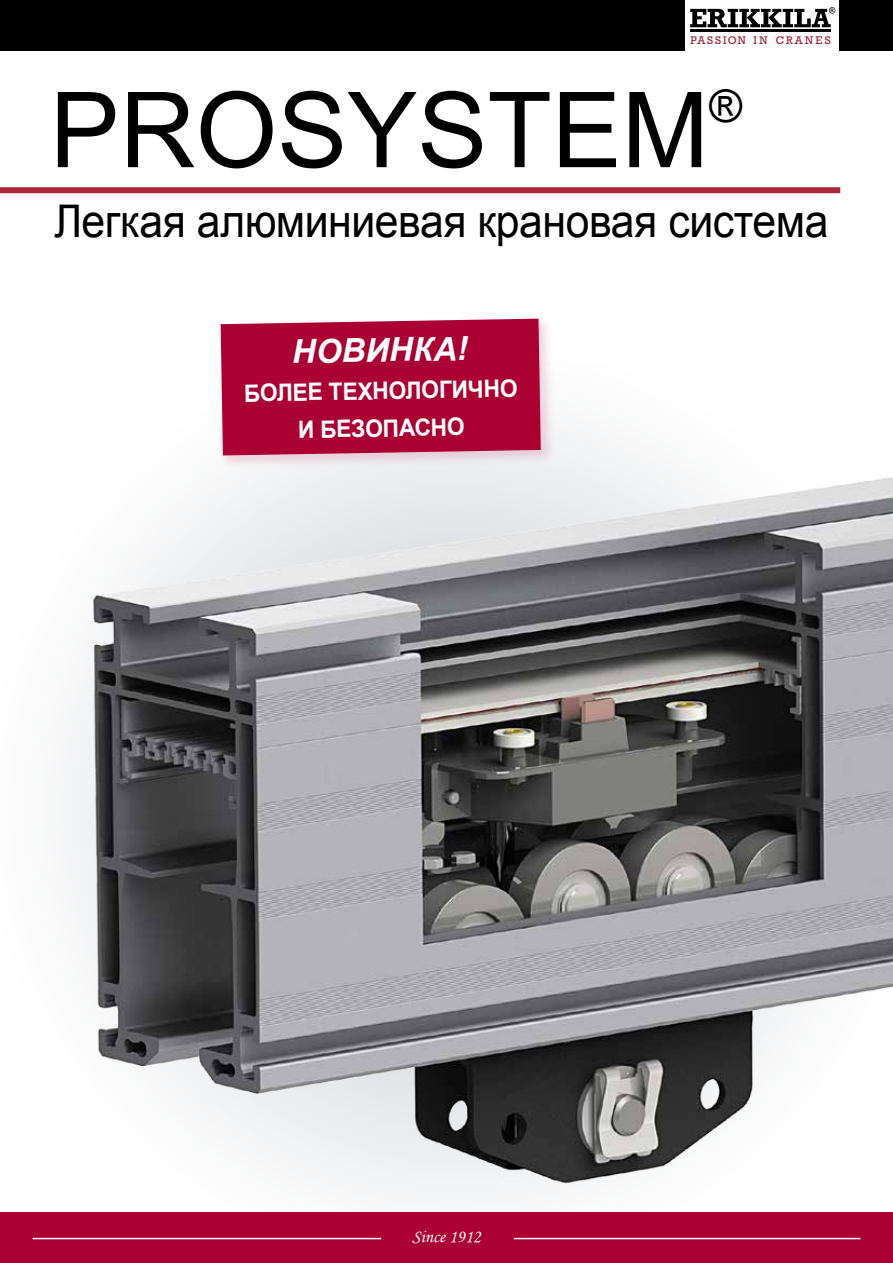
<style>
.page{position:relative;width:893px;height:1263px;background:#fff}
.page>*{position:absolute;margin:0;border:0;box-sizing:border-box;transform-origin:0 0}
.t1{font:105px "Arial";color:#000}
.t2{font:45px "Arial";letter-spacing:-.01em;color:#000;scale:.95 1}
.t3{font:45px "Arial";letter-spacing:-.01em;color:#000}
.t4{font:italic 700 33px "Arial";color:#fff}
.t5{font:700 24px/37.5px "Arial";color:#fff;text-align:center;scale:.95 1}
.t6{font:18px "Monotype Corsiva";color:#fff}
.t7{font:11.25px "Rockwell";letter-spacing:.175em;color:#9f1c37}
</style>
<div class="page">
<div style="left:0;top:187px;width:840px;height:6px;background:#ab263c"></div>
<img style="left:92px;top:432px;width:801px;height:755px">
<div style="left:217px;top:314px;width:339px;height:157px;background:#ab0132;opacity:.15"></div>
<div style="left:221px;top:319px;width:320px;height:136px;background:#ab0132"></div>
<div style="left:0;top:0;width:893px;height:51px;background:#000"></div>
<div style="left:686px;top:0;width:153px;height:54px;background:#fff"></div>
<svg style="left:690px;top:7px;width:145px;height:20px"></svg>
<hr style="left:690px;top:29px;width:141px;height:3px;background:#000">
<div style="left:0;top:1212px;width:893px;height:51px;background:#ab0132"></div>
<hr style="left:33px;top:1238px;width:827px;height:1px;background:#fff">
<div style="left:381px;top:1221px;width:132px;height:31px;background:#ab0132"></div>
<p class="t7" style="left:690px;top:34px;width:142px">PASSION IN CRANES</p>
<h1 class="t1" style="left:50px;top:62px;width:661px">PROSYSTEM</h1>
<p class="t3" style="left:709px;top:77px;width:35px">®</p>
<p class="t2" style="left:54px;top:192px;width:817px">Легкая алюминиевая крановая система</p>
<p class="t4" style="left:292px;top:330px;width:177px;rotate:-1deg">НОВИНКА!</p>
<p class="t5" style="left:244px;top:375px;width:290px;rotate:-1deg">БОЛЕЕ ТЕХНОЛОГИЧНО<br>И БЕЗОПАСНО</p>
<p class="t6" style="left:412px;top:1225px;width:70px">Since 1912</p>
</div>
